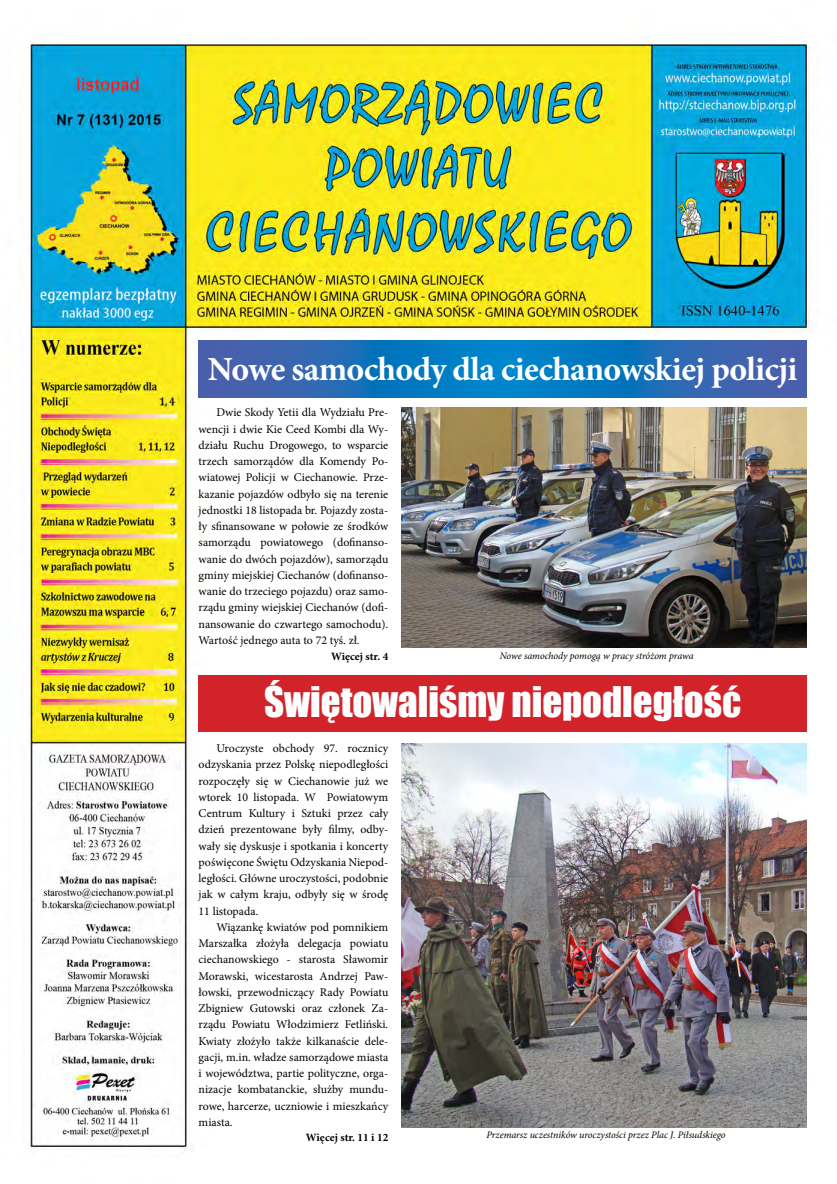
<style>
.page{position:relative;width:837px;height:1184px;background:#fff}
.page>*{position:absolute;margin:0;border:0;box-sizing:border-box;transform-origin:0 0}
.t1{font:38.75px "Impact";color:#fff}
.t2{font:700 33.75px "Minion Pro";letter-spacing:-.02em;color:#fff}
.t3{font:11.88px/16.2px "Minion Pro";color:#000;text-align:justify}
.t4{font:700 11.25px "Minion Pro";color:#000}
.t5{font:italic 10px "Minion Pro";letter-spacing:-.005em;color:#000}
</style>
<div class="page">
<img style="left:23px;top:35px;width:796px;height:1115px">
<svg style="left:198px;top:341px;width:608px;height:56px;background:#1f6fb8"></svg>
<img style="left:401px;top:408px;width:405px;height:240px">
<img style="left:401px;top:743px;width:405px;height:384px">
<div style="left:198px;top:675px;width:608px;height:57px;background:#d2232a"></div>
<h2 class="t2" style="left:208px;top:346px;width:590px">Nowe samochody dla ciechanowskiej policji</h2>
<p class="t3" style="left:198px;top:404px;width:191px;text-indent:18px">Dwie Skody Yetii dla Wydziału Pre&shy;wencji i dwie Kie Ceed Kombi dla Wy&shy;działu Ruchu Drogowego, to wsparcie trzech samorządów dla Komendy Po&shy;wiatowej Policji w Ciechanowie. Prze&shy;kazanie pojazdów odbyło się na terenie jednostki 18 listopada br. Pojazdy zosta&shy;ły sfinansowane w połowie ze środków samorządu powiatowego (dofinanso&shy;wanie do dwóch pojazdów), samorządu gminy miejskiej Ciechanów (dofinanso&shy;wanie do trzeciego pojazdu) oraz samo&shy;rządu gminy wiejskiej Ciechanów (dofi&shy;nansowanie do czwartego samochodu).<br>Wartość jednego auta to 72 tyś. zł.</p>
<p class="t4" style="left:331px;top:648px;width:59px">Więcej str. 4</p>
<p class="t5" style="left:499px;top:648px;width:195px">Nowe samochody pomogą w pracy stróżom prawa</p>
<h1 class="t1" style="left:264px;top:672px;width:478px">Świętowaliśmy niepodległość</h1>
<p class="t3" style="left:198px;top:740px;width:191px;text-indent:18px">Uroczyste obchody 97. rocznicy odzyskania przez Polskę niepodległości rozpoczęły się w Ciechanowie już we wtorek 10 listopada. W Powiatowym Centrum Kultury i Sztuki przez cały dzień prezentowane były filmy, odby&shy;wały się dyskusje i spotkania i koncerty poświęcone Świętu Odzyskania Niepod&shy;ległości. Główne uroczystości, podobnie jak w całym kraju, odbyły się w środę 11 listopada.</p>
<p class="t3" style="left:198px;top:919px;width:191px;text-indent:18px">Wiązankę kwiatów pod pomnikiem Marszałka złożyła delegacja powiatu ciechanowskiego - starosta Sławomir Morawski, wicestarosta Andrzej Paw&shy;łowski, przewodniczący Rady Powiatu Zbigniew Gutowski oraz członek Za&shy;rządu Powiatu Włodzimierz Fetliński.<br>Kwiaty złożyło także kilkanaście dele&shy;gacji, m.in. władze samorządowe miasta i województwa, partie polityczne, orga&shy;nizacje kombatanckie, służby mundu&shy;rowe, harcerze, uczniowie i mieszkańcy miasta.</p>
<p class="t4" style="left:306px;top:1129px;width:84px">Więcej str. 11 i 12</p>
<p class="t5" style="left:486px;top:1127px;width:241px">Przemarsz uczestników uroczystości przez Plac J. Piłsudskiego</p>
</div>
